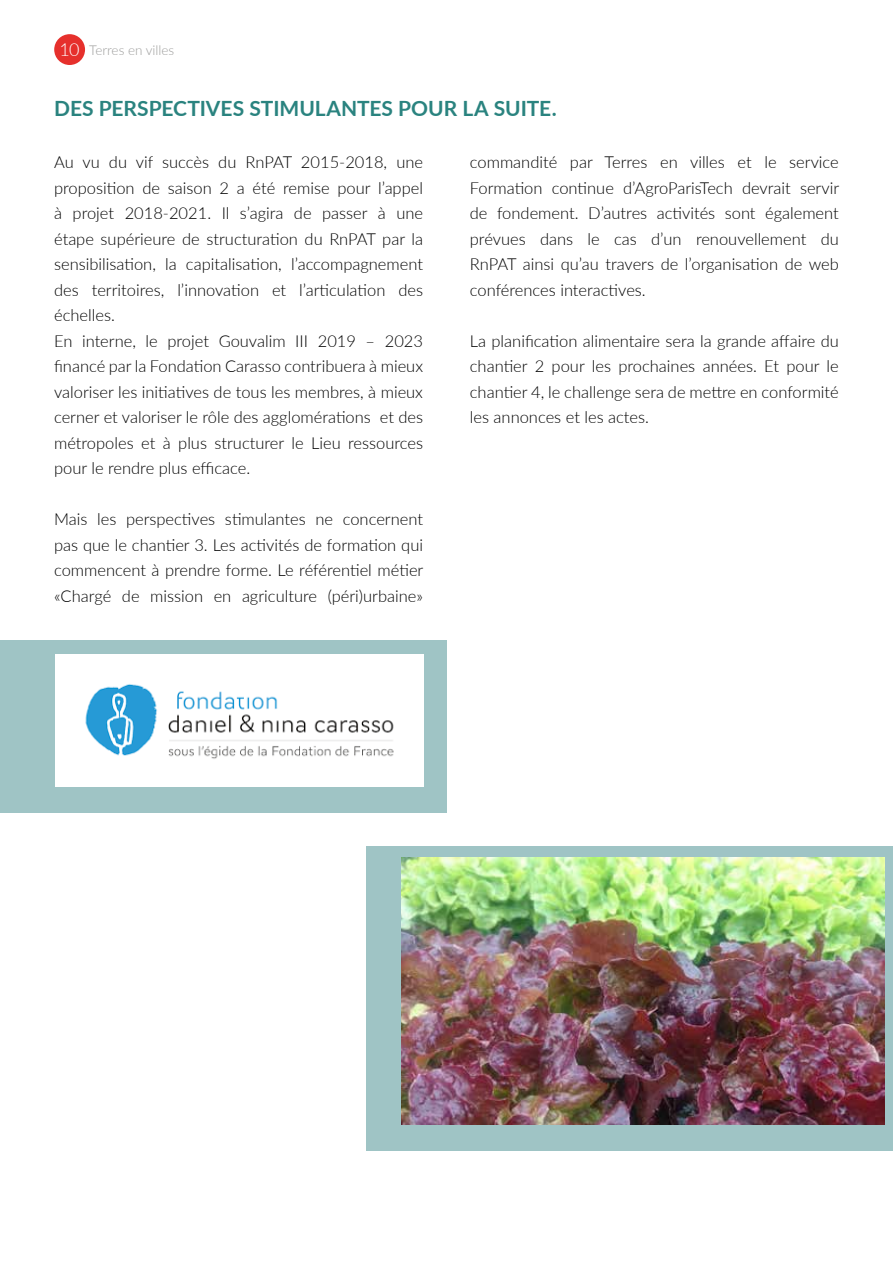
<style>
.page{position:relative;width:893px;height:1263px;background:#fff}
.page>*{position:absolute;margin:0;border:0;box-sizing:border-box;transform-origin:0 0}
.t1{font:700 21px "Lato";color:#2a837f}
.t2{font:300 16.5px/25.5px "Lato";color:#000;text-align:justify}
.t3{font:300 13.5px "Lato";color:#9d9d9c}
.s1{font-size:18px;color:#fff}
</style>
<div class="page">
<div style="left:54px;top:34px;width:31px;height:31px;background:#e6302c;border-radius:50%"></div>
<div style="left:0;top:640px;width:446px;height:172px;background:#9fc4c5"></div>
<div style="left:366px;top:846px;width:527px;height:304px;background:#9fc4c5"></div>
<img style="left:55px;top:655px;width:369px;height:132px">
<img style="left:402px;top:858px;width:483px;height:267px">
<p class="t3" style="left:60px;top:41px;width:116px"><span class="s1">10</span> Terres en villes</p>
<p class="t1" style="left:54px;top:93px;width:504px">DES PERSPECTIVES STIMULANTES POUR LA SUITE.</p>
<p class="t2" style="left:54px;top:149px;width:370px;text-align:left">Au vu du vif succès du RnPAT 2015-2018, une proposition de saison 2 a été remise pour l’appel à projet 2018-2021. Il s’agira de passer à une étape supérieure de structuration du RnPAT par la sensibilisation, la capitalisation, l’accompagnement des territoires, l’innovation et l’articulation des échelles.<br>En interne, le projet Gouvalim III 2019 – 2023 financé par la Fondation Carasso contribuera à mieux valoriser les initiatives de tous les membres, à mieux cerner et valoriser le rôle des agglomérations et des métropoles et à plus structurer le Lieu ressources pour le rendre plus efficace.</p>
<p class="t2" style="left:54px;top:506px;width:371px">Mais les perspectives stimulantes ne concernent pas que le chantier 3. Les activités de formation qui commencent à prendre forme. Le référentiel métier «Chargé de mission en agriculture (péri)urbaine»</p>
<p class="t2" style="left:470px;top:149px;width:371px">commandité par Terres en villes et le service Formation continue d’AgroParisTech devrait servir de fondement. D’autres activités sont également prévues dans le cas d’un renouvellement du RnPAT ainsi qu’au travers de l’organisation de web conférences interactives.</p>
<p class="t2" style="left:470px;top:327px;width:370px">La planification alimentaire sera la grande affaire du chantier 2 pour les prochaines années. Et pour le chantier 4, le challenge sera de mettre en conformité les annonces et les actes.</p>
</div>
